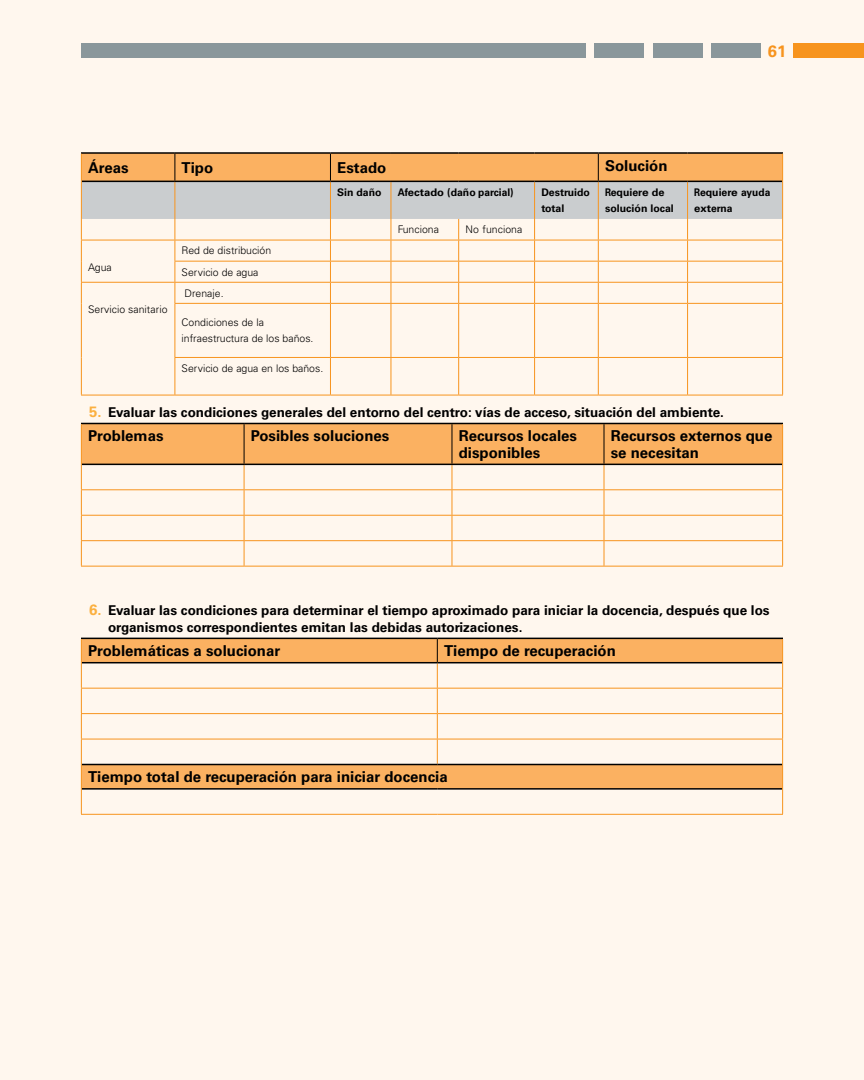
<style>
.page{position:relative;width:864px;height:1080px;background:#fff7ee}
.page>*{position:absolute;margin:0;border:0;box-sizing:border-box;transform-origin:0 0}
.t1{font:700 16.5px "Univers LT Std";color:#f7941e}
.t2{font:700 15px/16.5px "Univers LT Std";color:#000}
.t3{font:700 13.5px/16.5px "Univers LT Std";color:#000}
.t4{font:300 10.5px/21.1px "Univers LT Std";color:#000}
.t5{font:700 10.5px/16.5px "Univers LT Std";color:#000;scale:.85 1}
.t6{font:700 10.5px/16.5px "Univers LT Std";color:#000}
.t7{font:700 10.5px "Univers LT Std";color:#000;scale:.94 1}
.s1{font-size:15px;color:#fbb040}
</style>
<div class="page">
<div style="left:793px;top:43px;width:71px;height:14px;background:#f7941e"></div>
<div style="left:711px;top:43px;width:50px;height:14px;background:#8a979b"></div>
<div style="left:653px;top:43px;width:50px;height:14px;background:#8a979b"></div>
<div style="left:594px;top:43px;width:50px;height:14px;background:#8a979b"></div>
<div style="left:81px;top:43px;width:504px;height:14px;background:#8a979b"></div>
<hr style="left:175px;top:303px;width:155px;height:1px;background:#f7941e">
<hr style="left:175px;top:304px;width:1px;height:53px;background:#f7941e">
<hr style="left:330px;top:303px;width:61px;height:1px;background:#f7941e">
<hr style="left:330px;top:304px;width:1px;height:53px;background:#f7941e">
<hr style="left:391px;top:303px;width:68px;height:1px;background:#f7941e">
<hr style="left:391px;top:304px;width:1px;height:53px;background:#f7941e">
<hr style="left:459px;top:303px;width:76px;height:1px;background:#f7941e">
<hr style="left:458px;top:304px;width:1px;height:53px;background:#f7941e">
<hr style="left:535px;top:303px;width:63px;height:1px;background:#f7941e">
<hr style="left:534px;top:304px;width:1px;height:53px;background:#f7941e">
<hr style="left:598px;top:303px;width:90px;height:1px;background:#f7941e">
<hr style="left:598px;top:304px;width:1px;height:53px;background:#f7941e">
<hr style="left:688px;top:303px;width:95px;height:1px;background:#f7941e">
<hr style="left:687px;top:304px;width:1px;height:53px;background:#f7941e">
<hr style="left:175px;top:357px;width:155px;height:1px;background:#f7941e">
<hr style="left:175px;top:358px;width:1px;height:37px;background:#f7941e">
<hr style="left:330px;top:357px;width:61px;height:1px;background:#f7941e">
<hr style="left:330px;top:358px;width:1px;height:37px;background:#f7941e">
<hr style="left:391px;top:357px;width:68px;height:1px;background:#f7941e">
<hr style="left:391px;top:358px;width:1px;height:37px;background:#f7941e">
<hr style="left:459px;top:357px;width:76px;height:1px;background:#f7941e">
<hr style="left:458px;top:358px;width:1px;height:37px;background:#f7941e">
<hr style="left:535px;top:357px;width:63px;height:1px;background:#f7941e">
<hr style="left:534px;top:358px;width:1px;height:37px;background:#f7941e">
<hr style="left:598px;top:357px;width:90px;height:1px;background:#f7941e">
<hr style="left:598px;top:358px;width:1px;height:37px;background:#f7941e">
<hr style="left:688px;top:357px;width:95px;height:1px;background:#f7941e">
<hr style="left:687px;top:358px;width:1px;height:37px;background:#f7941e">
<hr style="left:81px;top:152px;width:94px;height:2px;background:#000">
<hr style="left:175px;top:152px;width:155px;height:2px;background:#000">
<hr style="left:330px;top:152px;width:61px;height:2px;background:#000">
<hr style="left:391px;top:152px;width:68px;height:2px;background:#000">
<hr style="left:459px;top:152px;width:76px;height:2px;background:#000">
<hr style="left:535px;top:152px;width:63px;height:2px;background:#000">
<hr style="left:598px;top:152px;width:90px;height:2px;background:#000">
<hr style="left:688px;top:152px;width:95px;height:2px;background:#000">
<svg style="left:81px;top:153px;width:702px;height:150px"></svg>
<hr style="left:81px;top:303px;width:1px;height:54px;background:#f7941e">
<hr style="left:782px;top:304px;width:1px;height:53px;background:#f7941e">
<hr style="left:81px;top:357px;width:1px;height:38px;background:#f7941e">
<hr style="left:782px;top:358px;width:1px;height:37px;background:#f7941e">
<hr style="left:81px;top:395px;width:94px;height:1px;background:#f7941e">
<hr style="left:175px;top:395px;width:155px;height:1px;background:#f7941e">
<hr style="left:330px;top:395px;width:61px;height:1px;background:#f7941e">
<hr style="left:391px;top:395px;width:68px;height:1px;background:#f7941e">
<hr style="left:459px;top:395px;width:76px;height:1px;background:#f7941e">
<hr style="left:535px;top:395px;width:63px;height:1px;background:#f7941e">
<hr style="left:598px;top:395px;width:90px;height:1px;background:#f7941e">
<hr style="left:688px;top:395px;width:95px;height:1px;background:#f7941e">
<svg style="left:81px;top:423px;width:702px;height:143px"></svg>
<hr style="left:81px;top:566px;width:163px;height:1px;background:#f7941e">
<hr style="left:244px;top:566px;width:208px;height:1px;background:#f7941e">
<hr style="left:452px;top:566px;width:152px;height:1px;background:#f7941e">
<hr style="left:604px;top:566px;width:179px;height:1px;background:#f7941e">
<svg style="left:82px;top:639px;width:700px;height:149px"></svg>
<hr style="left:81px;top:688px;width:356px;height:1px;background:#f7941e">
<hr style="left:437px;top:688px;width:346px;height:1px;background:#f7941e">
<hr style="left:81px;top:713px;width:356px;height:1px;background:#f7941e">
<hr style="left:437px;top:713px;width:346px;height:1px;background:#f7941e">
<hr style="left:81px;top:739px;width:356px;height:1px;background:#f7941e">
<hr style="left:437px;top:739px;width:346px;height:1px;background:#f7941e">
<hr style="left:81px;top:638px;width:356px;height:1px;background:#000">
<hr style="left:437px;top:638px;width:346px;height:1px;background:#000">
<svg style="left:437px;top:639px;width:1px;height:125px"></svg>
<hr style="left:82px;top:662px;width:355px;height:1px;background:#000">
<hr style="left:437px;top:662px;width:345px;height:1px;background:#000">
<hr style="left:82px;top:764px;width:355px;height:1px;background:#000">
<hr style="left:437px;top:764px;width:345px;height:1px;background:#000">
<hr style="left:82px;top:788px;width:355px;height:2px;background:#000">
<hr style="left:437px;top:788px;width:345px;height:2px;background:#000">
<svg style="left:81px;top:639px;width:1px;height:175px"></svg>
<svg style="left:782px;top:639px;width:1px;height:175px"></svg>
<hr style="left:81px;top:814px;width:356px;height:1px;background:#f7941e">
<hr style="left:437px;top:814px;width:346px;height:1px;background:#f7941e">
<p class="t1" style="left:768px;top:41px;width:20px">61</p>
<p class="t2" style="left:88px;top:159px;width:42px">Áreas</p>
<p class="t2" style="left:182px;top:159px;width:33px">Tipo</p>
<p class="t2" style="left:337px;top:159px;width:51px">Estado</p>
<p class="t2" style="left:605px;top:157px;width:64px">Solución</p>
<p class="t6" style="left:337px;top:184px;width:46px">Sin daño</p>
<p class="t7" style="left:398px;top:186px;width:125px">Afectado (daño parcial)</p>
<p class="t6" style="left:541px;top:184px;width:50px">Destruido total</p>
<p class="t5" style="left:605px;top:184px;width:82px">Requiere de solución local</p>
<p class="t5" style="left:694px;top:184px;width:91px">Requiere ayuda externa</p>
<p class="t4" style="left:398px;top:219px;width:43px">Funciona</p>
<p class="t4" style="left:465px;top:219px;width:58px">No funciona</p>
<p class="t4" style="left:88px;top:257px;width:25px">Agua</p>
<p class="t4" style="left:182px;top:240px;width:91px">Red de distribución<br>Servicio de agua</p>
<p class="t4" style="left:185px;top:282px;width:41px">Drenaje.</p>
<p class="t4" style="left:182px;top:314px;width:133px;line-height:16.5px">Condiciones de la infraestructura de los baños.</p>
<p class="t4" style="left:182px;top:358px;width:143px">Servicio de agua en los baños.</p>
<p class="t3" style="left:89px;top:404px;width:636px"><span class="s1">5.</span> Evaluar las condiciones generales del entorno del centro: vías de acceso, situación del ambiente.</p>
<p class="t2" style="left:88px;top:428px;width:77px">Problemas</p>
<p class="t2" style="left:251px;top:428px;width:140px">Posibles soluciones</p>
<p class="t2" style="left:459px;top:428px;width:120px">Recursos locales disponibles</p>
<p class="t2" style="left:611px;top:428px;width:163px">Recursos externos que se necesitan</p>
<p class="t4" style="left:88px;top:299px;width:81px">Servicio sanitario</p>
<p class="t3" style="left:108px;top:602px;width:663px;text-indent:-19px"><span class="s1">6.</span> Evaluar las condiciones para determinar el tiempo aproximado para iniciar la docencia, después que los organismos correspondientes emitan las debidas autorizaciones.</p>
<p class="t2" style="left:88px;top:643px;width:194px">Problemáticas a solucionar</p>
<p class="t2" style="left:444px;top:643px;width:173px">Tiempo de recuperación</p>
<p class="t2" style="left:88px;top:769px;width:361px">Tiempo total de recuperación para iniciar docencia</p>
</div>
